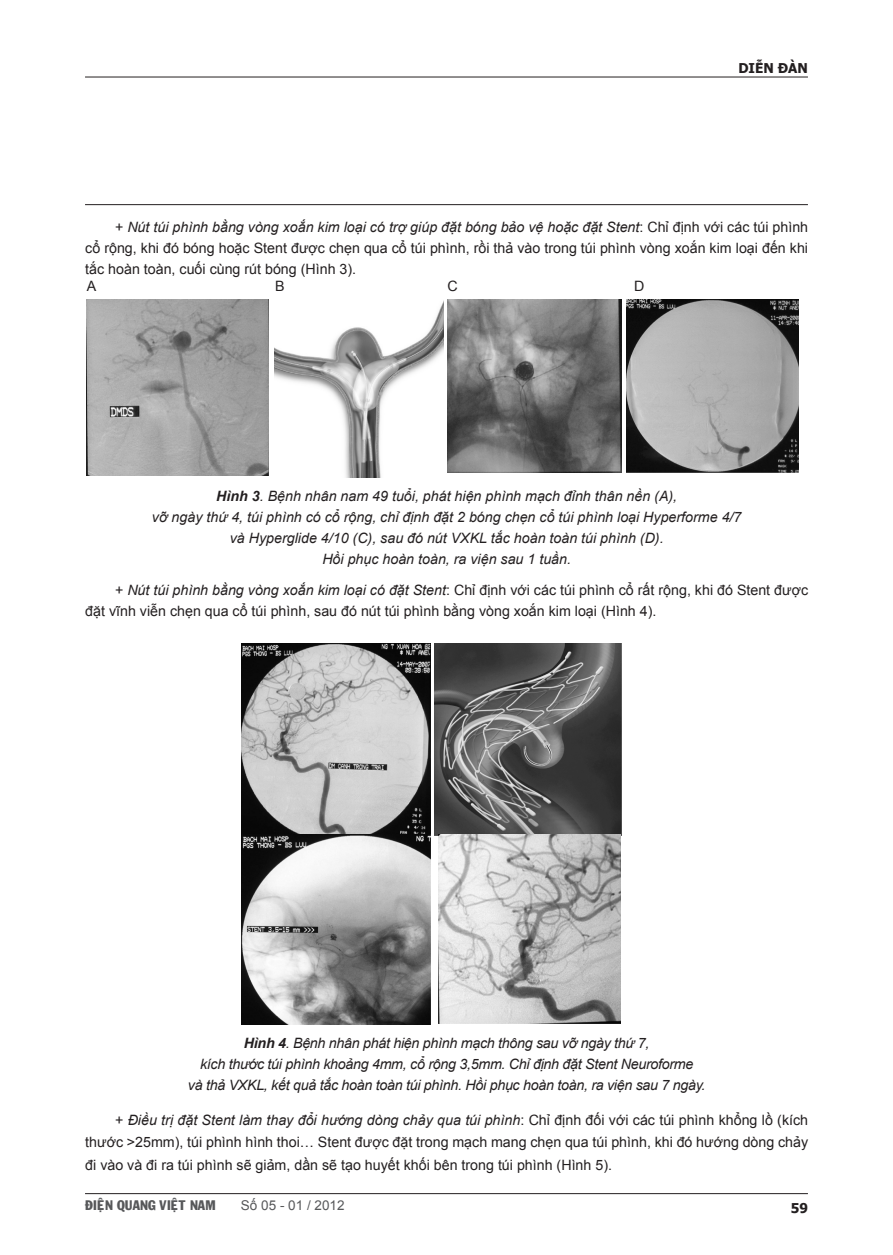
<style>
.page{position:relative;width:893px;height:1255px;background:#fff}
.page>*{position:absolute;margin:0;border:0;box-sizing:border-box;transform-origin:0 0}
.t1{font:14.25px/21px "Arial";color:#231f20;text-align:justify}
.t2{font:italic 14.25px/21px "Arial";color:#231f20;text-align:center}
.t3{font:italic 14.25px/21px "Arial";letter-spacing:-.02em;color:#231f20;text-align:center}
.t4{font:13.5px "VNI Franko";color:#57585a}
.t5{font:13.5px "Arial";color:#57585a}
.t6{font:700 13.5px "Tahoma";color:#231f20}
.s1{font-style:italic}
.s2{font-weight:700}
</style>
<div class="page">
<hr style="left:85px;top:1193px;width:723px;height:1px;background:#231f20">
<hr style="left:85px;top:77px;width:723px;height:1px;background:#231f20">
<hr style="left:85px;top:204px;width:723px;height:1px;background:#231f20">
<img style="left:87px;top:300px;width:181px;height:176px">
<img style="left:275px;top:300px;width:169px;height:177px">
<img style="left:447px;top:300px;width:174px;height:172px">
<img style="left:626px;top:300px;width:172px;height:173px">
<img style="left:241px;top:643px;width:189px;height:381px">
<img style="left:434px;top:643px;width:187px;height:192px">
<img style="left:438px;top:834px;width:182px;height:189px">
<p class="t6" style="left:738px;top:59px;width:71px">Diễn đàn</p>
<p class="t1" style="left:85px;top:217px;width:724px;text-indent:30px">+ <span class="s1">Nút túi phình bằng vòng xoắn kim loại có trợ giúp đặt bóng bảo vệ hoặc đặt Stent</span>: Chỉ định với các túi phình cổ rộng, khi đó bóng hoặc Stent được chẹn qua cổ túi phình, rồi thả vào trong túi phình vòng xoắn kim loại đến khi tắc hoàn toàn, cuối cùng rút bóng (Hình 3).</p>
<p class="t1" style="left:87px;top:275px;width:11px">A</p>
<p class="t1" style="left:275px;top:275px;width:11px">B</p>
<p class="t1" style="left:447px;top:275px;width:12px">C</p>
<p class="t1" style="left:634px;top:275px;width:12px">D</p>
<p class="t2" style="left:152px;top:485px;width:591px"><span class="s2">Hình 3</span>. Bệnh nhân nam 49 tuổi, phát hiện phình mạch đỉnh thân nền (A),<br>vỡ ngày thứ 4, túi phình có cổ rộng, chỉ định đặt 2 bóng chẹn cổ túi phình loại Hyperforme 4/7 và Hyperglide 4/10 (C), sau đó nút VXKL tắc hoàn toàn túi phình (D).<br>Hồi phục hoàn toàn, ra viện sau 1 tuần.</p>
<p class="t1" style="left:85px;top:580px;width:724px;text-indent:30px">+ <span class="s1">Nút túi phình bằng vòng xoắn kim loại có đặt Stent</span>: Chỉ định với các túi phình cổ rất rộng, khi đó Stent được đặt vĩnh viễn chẹn qua cổ túi phình, sau đó nút túi phình bằng vòng xoắn kim loại (Hình 4).</p>
<p class="t3" style="left:188px;top:1032px;width:519px"><span class="s2">Hình 4</span>. Bệnh nhân phát hiện phình mạch thông sau vỡ ngày thứ 7,<br>kích thước túi phình khoảng 4mm, cổ rộng 3,5mm. Chỉ định đặt Stent Neuroforme<br>và thả VXKL, kết quả tắc hoàn toàn túi phình. Hồi phục hoàn toàn, ra viện sau 7 ngày.</p>
<p class="t1" style="left:85px;top:1108px;width:724px;line-height:22.5px;text-indent:30px">+ <span class="s1">Điều trị đặt Stent làm thay đổi hướng dòng chảy qua túi phình</span>: Chỉ định đối với các túi phình khổng lồ (kích thước &gt;25mm), túi phình hình thoi… Stent được đặt trong mạch mang chẹn qua túi phình, khi đó hướng dòng chảy đi vào và đi ra túi phình sẽ giảm, dần sẽ tạo huyết khối bên trong túi phình (Hình 5).</p>
<p class="t4" style="left:85px;top:1194px;width:132px">ÑIEÄN QUANG VIEÄT NAM</p>
<p class="t5" style="left:241px;top:1196px;width:105px">Số 05 - 01 / 2012</p>
<p class="t6" style="left:791px;top:1198px;width:19px">59</p>
</div>
